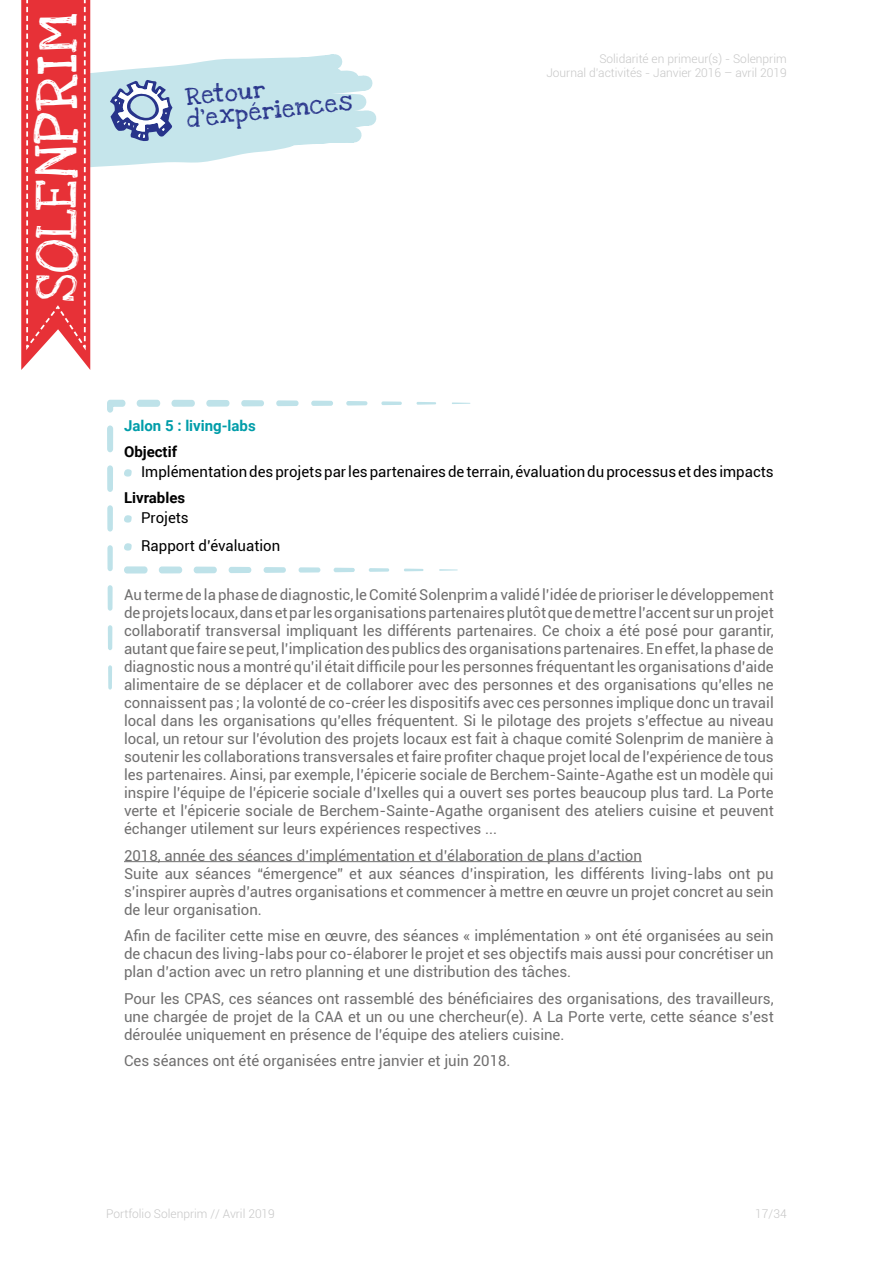
<style>
.page{position:relative;width:893px;height:1263px;background:#fff}
.page>*{position:absolute;margin:0;border:0;box-sizing:border-box;transform-origin:0 0}
.Titre_H2{font:43.2px "Love Ya Like A Sister";letter-spacing:.02em;color:#fff}
.Titre_h1{font:18px/21.6px "Love Ya Like A Sister";color:#28348b}
.Manuscrit{font:15px/18px "Roboto";color:#706f6f;text-align:justify}
.Manuscrit-2{font:15px "Roboto";color:#000}
.Manuscrit-3{font:700 15px "Roboto";color:#009da9}
.Manuscrit-4{font:700 15px "Roboto";color:#000}
.t1{font:300 12px/14.4px "Roboto";color:#c6c6c6;text-align:right}
</style>
<div class="page">
<svg style="left:90px;top:46px;width:287px;height:127px"></svg>
<svg style="left:110px;top:80px;width:62px;height:61px"></svg>
<svg style="left:21px;top:0;width:69px;height:370px;background:#e9494e"></svg>
<hr style="left:124px;top:861px;width:518px;height:1px;background:#706f6f">
<svg style="left:124px;top:469px;width:8px;height:8px"></svg>
<svg style="left:124px;top:515px;width:8px;height:8px"></svg>
<svg style="left:124px;top:543px;width:8px;height:8px"></svg>
<div style="left:124px;top:566px;width:24px;height:7px;background:#bee2e9;border-radius:3px"></div>
<div style="left:159px;top:566px;width:23px;height:7px;background:#bee2e9;border-radius:3px"></div>
<div style="left:194px;top:567px;width:23px;height:6px;background:#bee2e9;border-radius:3px"></div>
<div style="left:229px;top:567px;width:22px;height:6px;background:#bee2e9;border-radius:3px"></div>
<div style="left:264px;top:567px;width:22px;height:6px;background:#bee2e9;border-radius:3px"></div>
<div style="left:299px;top:567px;width:21px;height:6px;background:#bee2e9;border-radius:2px"></div>
<svg style="left:334px;top:568px;width:21px;height:4px"></svg>
<svg style="left:369px;top:568px;width:20px;height:4px"></svg>
<svg style="left:404px;top:569px;width:19px;height:2px"></svg>
<svg style="left:439px;top:569px;width:19px;height:2px"></svg>
<svg style="left:108px;top:665px;width:4px;height:24px"></svg>
<svg style="left:108px;top:625px;width:4px;height:25px"></svg>
<svg style="left:108px;top:585px;width:5px;height:26px"></svg>
<div style="left:107px;top:545px;width:6px;height:26px;background:#bee2e9;border-radius:3px"></div>
<div style="left:107px;top:505px;width:6px;height:26px;background:#bee2e9;border-radius:3px"></div>
<div style="left:107px;top:465px;width:6px;height:27px;background:#bee2e9;border-radius:3px"></div>
<svg style="left:107px;top:425px;width:6px;height:27px"></svg>
<svg style="left:107px;top:400px;width:18px;height:13px"></svg>
<div style="left:137px;top:400px;width:23px;height:7px;background:#bee2e9;border-radius:3px"></div>
<div style="left:171px;top:400px;width:24px;height:7px;background:#bee2e9;border-radius:3px"></div>
<div style="left:206px;top:400px;width:23px;height:7px;background:#bee2e9;border-radius:3px"></div>
<div style="left:241px;top:400px;width:23px;height:6px;background:#bee2e9;border-radius:3px"></div>
<div style="left:276px;top:400px;width:23px;height:6px;background:#bee2e9;border-radius:3px"></div>
<div style="left:311px;top:401px;width:22px;height:5px;background:#bee2e9;border-radius:2px"></div>
<svg style="left:346px;top:401px;width:21px;height:5px"></svg>
<svg style="left:381px;top:401px;width:21px;height:4px"></svg>
<svg style="left:417px;top:402px;width:19px;height:3px"></svg>
<svg style="left:452px;top:402px;width:18px;height:2px"></svg>
<p class="Titre_H2" style="left:21px;top:302px;width:290px;rotate:-90deg">SOLENPRIM</p>
<p class="Titre_h1" style="left:184px;top:87px;width:167px;rotate:-6deg">Retour d’expériences</p>
<p class="t1" style="left:546px;top:51px;width:242px">Solidarité en primeur(s) - Solenprim<br>Journal d’activités - Janvier 2016 – avril 2019</p>
<p class="Manuscrit-3" style="left:124px;top:415px;width:133px">Jalon 5 : living-labs</p>
<p class="Manuscrit-4" style="left:124px;top:441px;width:55px">Objectif</p>
<p class="Manuscrit-2" style="left:141px;top:461px;width:634px">Implémentation des projets par les partenaires de terrain, évaluation du processus et des impacts</p>
<p class="Manuscrit-4" style="left:124px;top:487px;width:63px">Livrables</p>
<p class="Manuscrit-2" style="left:141px;top:507px;width:49px">Projets</p>
<p class="Manuscrit-2" style="left:141px;top:535px;width:141px">Rapport d’évaluation</p>
<p class="Manuscrit" style="left:124px;top:585px;width:651px">Au terme de la phase de diagnostic, le Comité Solenprim a validé l’idée de prioriser le développement de projets locaux, dans et par les organisations partenaires plutôt que de mettre l’accent sur un projet collaboratif transversal impliquant les différents partenaires. Ce choix a été posé pour garantir, autant que faire se peut, l’implication des publics des organisations partenaires. En effet, la phase de diagnostic nous a montré qu’il était difficile pour les personnes fréquentant les organisations d’aide alimentaire de se déplacer et de collaborer avec des personnes et des organisations qu’elles ne connaissent pas ; la volonté de co-créer les dispositifs avec ces personnes implique donc un travail local dans les organisations qu’elles fréquentent. Si le pilotage des projets s’effectue au niveau local, un retour sur l’évolution des projets locaux est fait à chaque comité Solenprim de manière à soutenir les collaborations transversales et faire profiter chaque projet local de l’expérience de tous les partenaires. Ainsi, par exemple, l’épicerie sociale de Berchem-Sainte-Agathe est un modèle qui inspire l’équipe de l’épicerie sociale d’Ixelles qui a ouvert ses portes beaucoup plus tard. La Porte verte et l’épicerie sociale de Berchem-Sainte-Agathe organisent des ateliers cuisine et peuvent échanger utilement sur leurs expériences respectives ...</p>
<p class="Manuscrit" style="left:124px;top:846px;width:519px">2018, année des séances d’implémentation et d’élaboration de plans d’action</p>
<p class="Manuscrit" style="left:124px;top:864px;width:651px">Suite aux séances “émergence” et aux séances d’inspiration, les différents living-labs ont pu s’inspirer auprès d’autres organisations et commencer à mettre en œuvre un projet concret au sein de leur organisation.</p>
<p class="Manuscrit" style="left:124px;top:926px;width:651px">Afin de faciliter cette mise en œuvre, des séances « implémentation » ont été organisées au sein de chacun des living-labs pour co-élaborer le projet et ses objectifs mais aussi pour concrétiser un plan d’action avec un retro planning et une distribution des tâches.</p>
<p class="Manuscrit" style="left:124px;top:989px;width:651px">Pour les CPAS, ces séances ont rassemblé des bénéficiaires des organisations, des travailleurs, une chargée de projet de la CAA et un ou une chercheur(e). A La Porte verte, cette séance s’est déroulée uniquement en présence de l’équipe des ateliers cuisine.</p>
<p class="Manuscrit" style="left:124px;top:1051px;width:388px">Ces séances ont été organisées entre janvier et juin 2018.</p>
<p class="t1" style="left:106px;top:1206px;width:170px">Portfolio Solenprim // Avril 2019</p>
<p class="t1" style="left:755px;top:1206px;width:33px">17/34</p>
</div>
